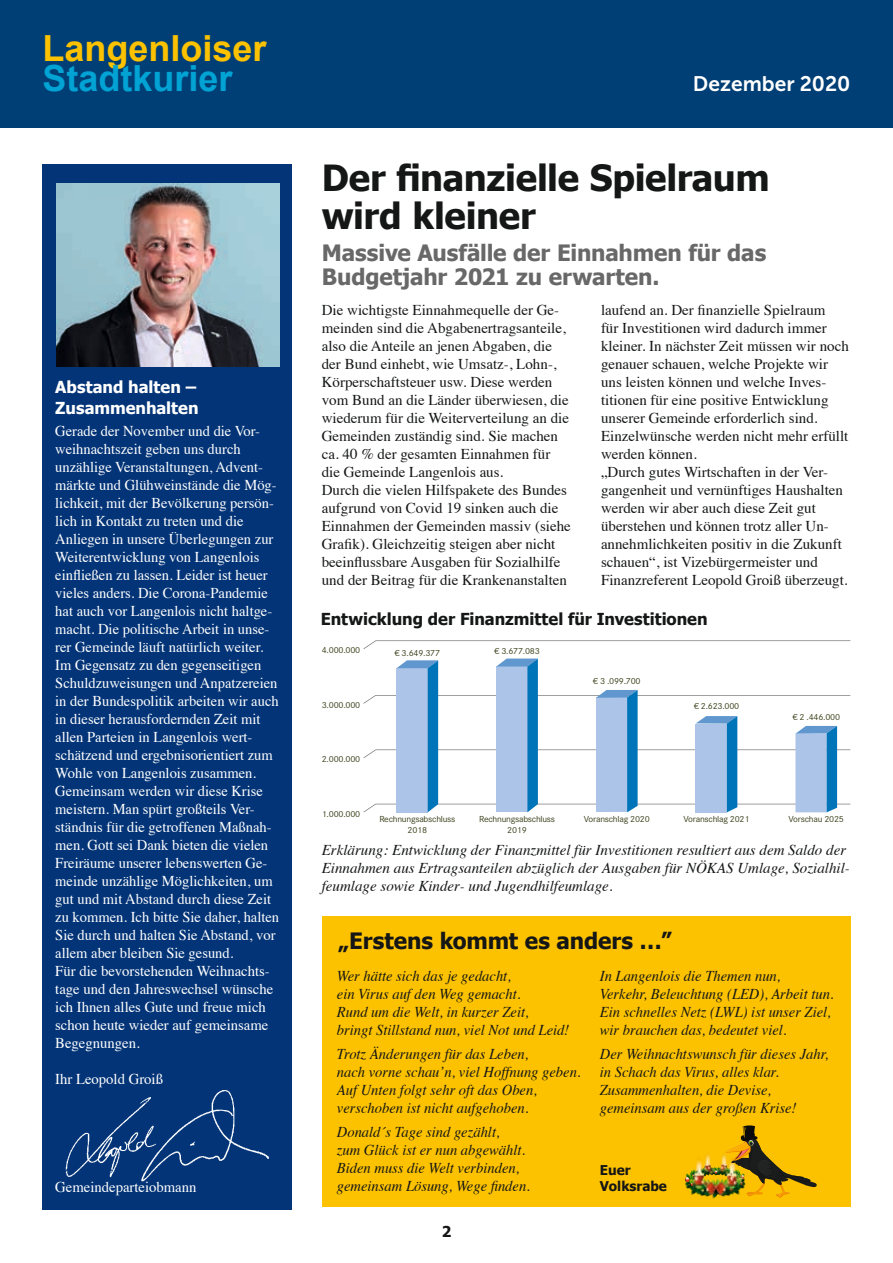
<style>
.page{position:relative;width:893px;height:1263px;background:#fff}
.page>*{position:absolute;margin:0;border:0;box-sizing:border-box;transform-origin:0 0}
.t1{font:700 36px/37.5px "Tahoma";letter-spacing:-.01em;color:#151616}
.t2{font:700 36px "Arial";color:#fcc200}
.t3{font:700 36px "Arial";color:#00a3d4}
.t4{font:700 22.5px/24px "Tahoma";letter-spacing:-.005em;color:#686868}
.t5{font:700 22.5px "Tahoma";letter-spacing:-.005em;color:#151616}
.t6{font:21px "Museo Sans 700";color:#fff}
.t7{font:700 16.5px "Tahoma";letter-spacing:-.005em;color:#151616}
.t8{font:700 16.5px/21px "Tahoma";color:#fff}
.t9{font:15px/18px "Times";color:#fff}
.t10{font:15px/18px "Times";color:#151616}
.t11{font:italic 15px/18px "Times";color:#151616}
.t12{font:700 15px "Tahoma";color:#151616}
.t13{font:700 13.5px/16.5px "Tahoma";color:#151616}
.t14{font:9.15px/10.5px "Corporate S Pro";letter-spacing:-.025em;color:#39411a;text-align:center;scale:1.05 1}
</style>
<div class="page">
<div style="left:0;top:0;width:893px;height:128px;background:#003f75"></div>
<div style="left:43px;top:164px;width:249px;height:1045px;background:#033477"></div>
<img style="left:65px;top:1090px;width:204px;height:92px">
<img style="left:57px;top:183px;width:222px;height:184px">
<div style="left:322px;top:916px;width:528px;height:290px;background:#fcc200"></div>
<img style="left:685px;top:1125px;width:132px;height:73px">
<svg style="left:363px;top:640px;width:487px;height:9px"></svg>
<svg style="left:363px;top:658px;width:487px;height:154px"></svg>
<img style="left:716px;top:1160px;width:8px;height:15px">
<h1 class="t2" style="left:43px;top:24px;width:226px">Langenloiser</h1>
<h1 class="t3" style="left:43px;top:54px;width:192px">Stadtkurier</h1>
<h3 class="t6" style="left:693px;top:72px;width:159px">Dezember 2020</h3>
<p class="t8" style="left:55px;top:376px;width:145px">Abstand halten –<br>Zusammenhalten</p>
<p class="t9" style="left:55px;top:421px;width:225px">Gerade der November und die Vor&shy;weihnachtszeit geben uns durch unzählige Veranstaltungen, Advent&shy;märkte und Glühweinstände die Mög&shy;lichkeit, mit der Bevölkerung persön&shy;lich in Kontakt zu treten und die Anliegen in unsere Überlegungen zur Weiterentwicklung von Langenlois einfließen zu lassen. Leider ist heuer vieles anders. Die Corona-Pandemie hat auch vor Langenlois nicht haltge&shy;macht. Die politische Arbeit in unse&shy;rer Gemeinde läuft natürlich weiter.<br>Im Gegensatz zu den gegenseitigen Schuldzuweisungen und Anpatzereien in der Bundespolitik arbeiten wir auch in dieser herausfordernden Zeit mit allen Parteien in Langenlois wert&shy;schätzend und ergebnisorientiert zum Wohle von Langenlois zusammen.<br>Gemeinsam werden wir diese Krise meistern. Man spürt großteils Ver&shy;ständnis für die getroffenen Maßnah&shy;men. Gott sei Dank bieten die vielen Freiräume unserer lebenswerten Ge&shy;meinde unzählige Möglichkeiten, um gut und mit Abstand durch diese Zeit zu kommen. Ich bitte Sie daher, halten Sie durch und halten Sie Abstand, vor allem aber bleiben Sie gesund.<br>Für die bevorstehenden Weihnachts&shy;tage und den Jahreswechsel wünsche ich Ihnen alles Gute und freue mich schon heute wieder auf gemeinsame Begegnungen.</p>
<p class="t9" style="left:55px;top:1069px;width:109px">Ihr Leopold Groiß</p>
<p class="t9" style="left:55px;top:1177px;width:143px">Gemeindeparteiobmann</p>
<h1 class="t1" style="left:322px;top:157px;width:449px">Der finanzielle Spielraum wird kleiner</h1>
<h2 class="t4" style="left:322px;top:240px;width:446px">Massive Ausfälle der Einnahmen für das<br>Budgetjahr 2021 zu erwarten.</h2>
<p class="t10" style="left:322px;top:300px;width:251px">Die wichtigste Einnahmequelle der Ge&shy;meinden sind die Abgabenertragsanteile, also die Anteile an jenen Abgaben, die der Bund einhebt, wie Umsatz-, Lohn-, Körperschaftsteuer usw. Diese werden vom Bund an die Länder überwiesen, die wiederum für die Weiterverteilung an die Gemeinden zuständig sind. Sie machen ca. 40 % der gesamten Einnahmen für die Gemeinde Langenlois aus.<br>Durch die vielen Hilfspakete des Bundes aufgrund von Covid 19 sinken auch die Einnahmen der Gemeinden massiv (siehe Grafik). Gleichzeitig steigen aber nicht beeinflussbare Ausgaben für Sozialhilfe und der Beitrag für die Krankenanstalten</p>
<p class="t10" style="left:601px;top:300px;width:249px">laufend an. Der finanzielle Spielraum<br>für Investitionen wird dadurch immer kleiner. In nächster Zeit müssen wir noch genauer schauen, welche Projekte wir uns leisten können und welche Inves&shy;titionen für eine positive Entwicklung unserer Gemeinde erforderlich sind.<br>Einzelwünsche werden nicht mehr erfüllt werden können.<br>„Durch gutes Wirtschaften in der Ver&shy;gangenheit und vernünftiges Haushalten werden wir aber auch diese Zeit gut überstehen und können trotz aller Un&shy;annehmlichkeiten positiv in die Zukunft schauen“, ist Vizebürgermeister und Finanzreferent Leopold Groiß überzeugt.</p>
<p class="t7" style="left:321px;top:607px;width:388px">Entwicklung der Finanzmittel für Investitionen</p>
<p class="t14" style="left:322px;top:644px;width:38px">4.000.000</p>
<p class="t14" style="left:494px;top:645px;width:45px">€ 3.677.083</p>
<p class="t14" style="left:395px;top:647px;width:45px">€ 3.649.377</p>
<p class="t14" style="left:322px;top:699px;width:38px">3.000.000</p>
<p class="t14" style="left:322px;top:753px;width:38px">2.000.000</p>
<p class="t14" style="left:593px;top:675px;width:47px">€ 3 .099.700</p>
<p class="t14" style="left:694px;top:700px;width:45px">€ 2.623.000</p>
<p class="t14" style="left:792px;top:711px;width:47px">€ 2 .446.000</p>
<p class="t14" style="left:322px;top:808px;width:38px">1.000.000</p>
<p class="t14" style="left:479px;top:813px;width:74px">Rechnungsabschluss<br>2019</p>
<p class="t14" style="left:584px;top:813px;width:64px">Voranschlag 2020</p>
<p class="t14" style="left:683px;top:813px;width:64px">Voranschlag 2021</p>
<p class="t14" style="left:789px;top:813px;width:54px">Vorschau 2025</p>
<p class="t11" style="left:322px;top:840px;width:530px">Erklärung: Entwicklung der Finanzmittel für Investitionen resultiert aus dem Saldo der<br>Einnahmen aus Ertragsanteilen abzüglich der Ausgaben für NÖKAS Umlage, Sozialhil&shy;feumlage sowie Kinder- und Jugendhilfeumlage.</p>
<p class="t14" style="left:379px;top:813px;width:74px">Rechnungsabschluss<br>2018</p>
<h2 class="t5" style="left:338px;top:925px;width:335px">„Erstens kommt es anders …”</h2>
<p class="t11" style="left:337px;top:966px;width:234px">Wer hätte sich das je gedacht,<br>ein Virus auf den Weg gemacht.<br>Rund um die Welt, in kurzer Zeit,<br>bringt Stillstand nun, viel Not und Leid!</p>
<p class="t11" style="left:337px;top:1044px;width:245px">Trotz Änderungen für das Leben,<br>nach vorne schau’n, viel Hoffnung geben.<br>Auf Unten folgt sehr oft das Oben, verschoben ist nicht aufgehoben.</p>
<p class="t11" style="left:337px;top:1122px;width:195px">Donald´s Tage sind gezählt,<br>zum Glück ist er nun abgewählt.<br>Biden muss die Welt verbinden, gemeinsam Lösung, Wege finden.</p>
<p class="t12" style="left:442px;top:1221px;width:11px">2</p>
<p class="t11" style="left:600px;top:966px;width:235px">In Langenlois die Themen nun,<br>Verkehr, Beleuchtung (LED), Arbeit tun.<br>Ein schnelles Netz (LWL) ist unser Ziel, wir brauchen das, bedeutet viel.</p>
<p class="t11" style="left:600px;top:1044px;width:230px">Der Weihnachtswunsch für dieses Jahr, in Schach das Virus, alles klar.<br>Zusammenhalten, die Devise, gemeinsam aus der großen Krise!</p>
<p class="t13" style="left:600px;top:1161px;width:69px">Euer<br>Volksrabe</p>
</div>
